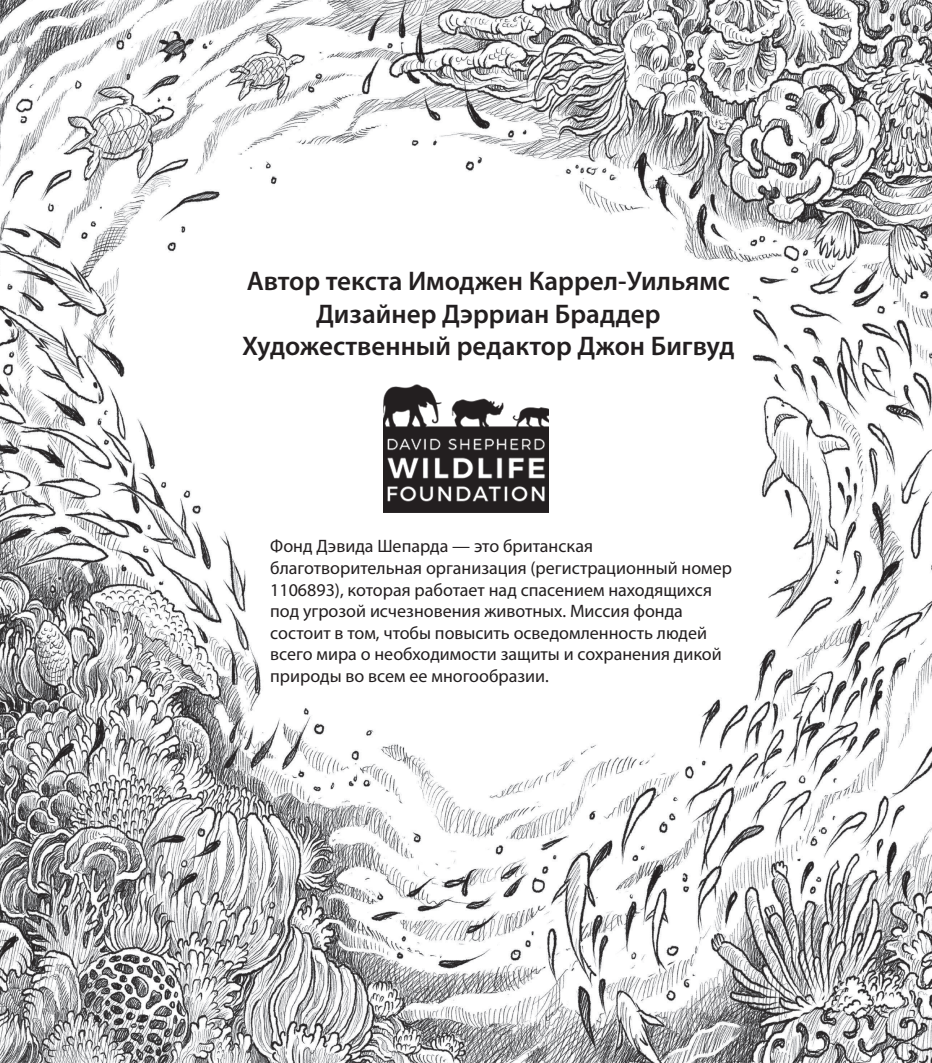
<style>
.page{position:relative;width:932px;height:1063px;background:#fff}
.page>*{position:absolute;margin:0;border:0;box-sizing:border-box;transform-origin:0 0}
.t1{font:600 27px/32.4px "Myriad Pro";color:#231f20;text-align:center}
.t2{font:18px/21.6px "Myriad Pro";color:#231f20}
.t3{font:8.7px "Myriad Pro";color:#939598}
</style>
<div class="page">
<img style="left:0;top:0;width:931px;height:1063px">
<img style="left:383px;top:382px;width:165px;height:131px">
<p class="t3" style="left:49px;top:1008px;width:6px">4</p>
<h1 class="t1" style="left:242px;top:268px;width:494px">Автор текста Имоджен Каррел-Уильямс<br>Дизайнер Дэрриан Браддер<br>Художественный редактор Джон Бигвуд</h1>
<p class="t2" style="left:270px;top:537px;width:463px">Фонд Дэвида Шепарда — это британская благотворительная организация (регистрационный номер 1106893), которая работает над спасением находящихся под угрозой исчезновения животных. Миссия фонда состоит в том, чтобы повысить осведомленность людей всего мира о необходимости защиты и сохранения дикой природы во всем ее многообразии.</p>
</div>
